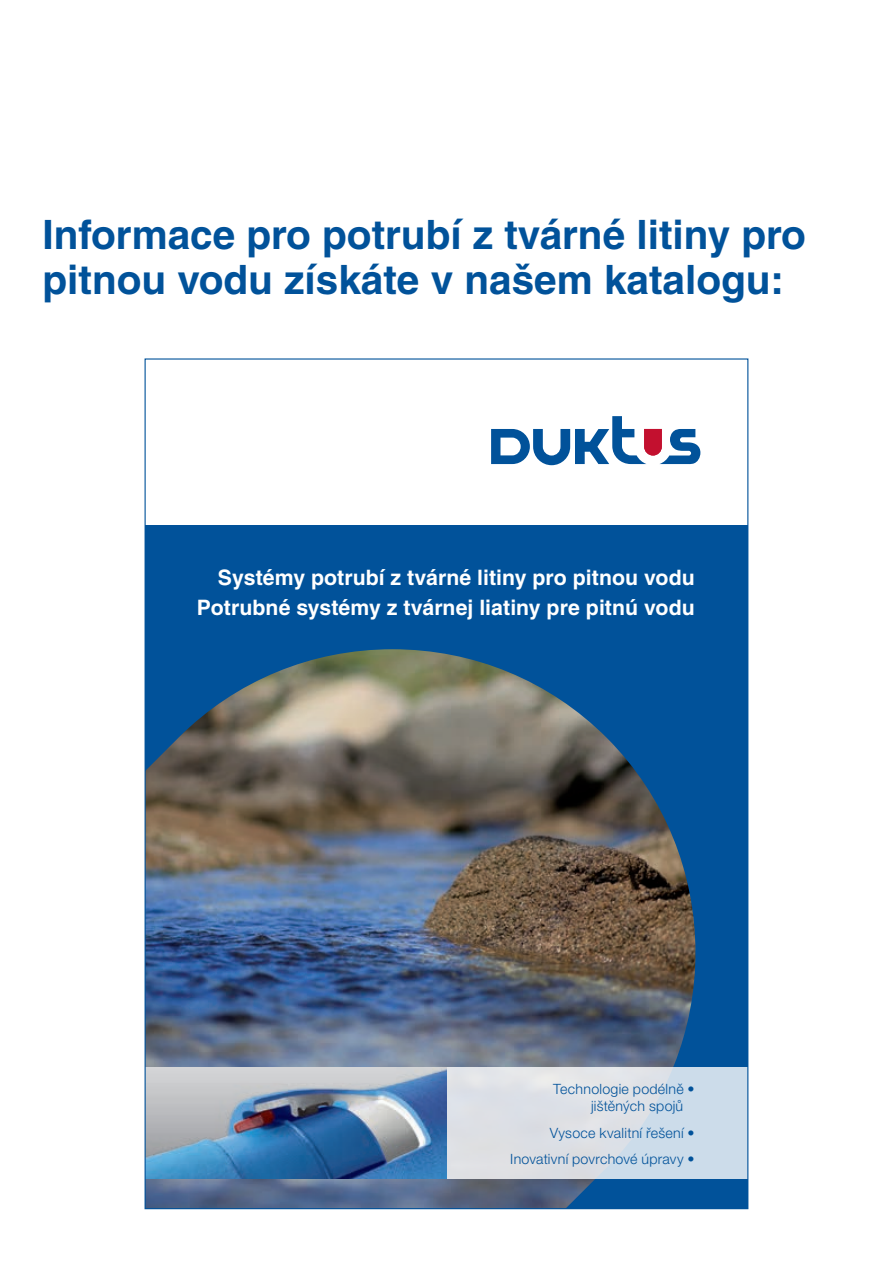
<style>
.page{position:relative;width:893px;height:1263px;background:#fff}
.page>*{position:absolute;margin:0;border:0;box-sizing:border-box;transform-origin:0 0}
.t1{font:700 40.5px/45px "Helvetica CE";color:#01529a}
.t2{font:700 21.3px/30.5px "Helvetica CE";color:#fff;text-align:right}
.t3{font:300 14.1px/17px "Helvetica Neue CE";letter-spacing:.02em;color:#01529a}
</style>
<div class="page">
<div style="left:145px;top:525px;width:603px;height:684px;background:#01529a"></div>
<svg style="left:491px;top:416px;width:209px;height:49px"></svg>
<img style="left:147px;top:649px;width:584px;height:558px">
<svg style="left:446px;top:1067px;width:300px;height:111px;background:#d5dde6"></svg>
<img style="left:147px;top:1067px;width:299px;height:111px">
<h1 class="t1" style="left:43px;top:212px;width:765px">Informace pro potrubí z tvárné litiny pro pitnou vodu získáte v našem katalogu:</h1>
<p class="t2" style="left:197px;top:562px;width:499px">Systémy potrubí z tvárné litiny pro pitnou vodu<br>Potrubné systémy z tvárnej liatiny pre pitnú vodu</p>
<p class="t3" style="left:591px;top:1081px;width:105px;text-indent:-38px">Technologie podélně • jištěných spojů</p>
<p class="t3" style="left:510px;top:1120px;width:186px;line-height:26.2px;text-align:right">Vysoce kvalitní řešení •<br>Inovativní povrchové úpravy •</p>
</div>
